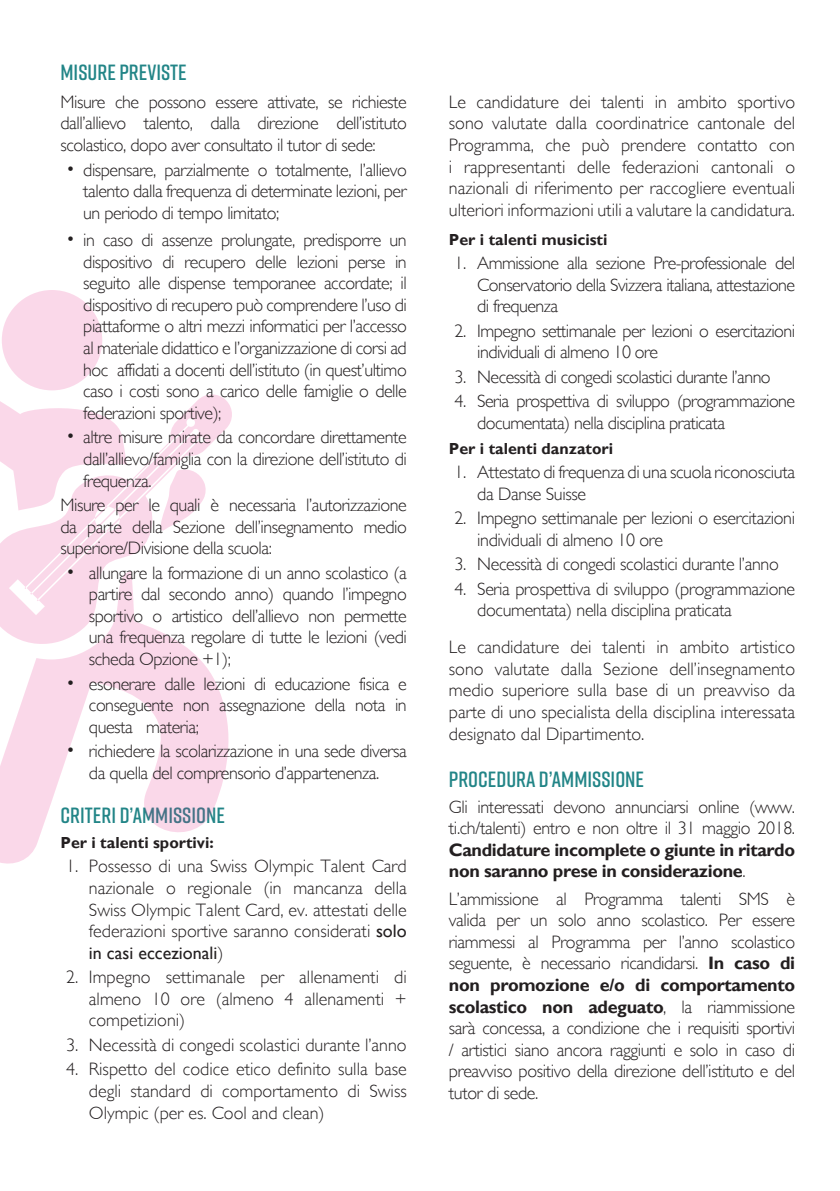
<style>
.page{position:relative;width:840px;height:1191px;background:#fff}
.page>*{position:absolute;margin:0;border:0;box-sizing:border-box;transform-origin:0 0}
.t1{font:600 22px "Rift";color:#228587}
.t2{font:300 18px/21.6px "Gill Sans";letter-spacing:-.025em;color:#231f20;text-align:justify}
.t3{font:300 18px "Gill Sans";color:#231f20}
.t4{font:700 16px "Gill Sans";color:#231f20}
.s1{font-weight:700}
.s2{font-weight:400}
</style>
<div class="page">
<svg style="left:0;top:290px;width:232px;height:574px"></svg>
<p class="t1" style="left:60px;top:56px;width:128px">MISURE PREVISTE</p>
<p class="t2" style="left:60px;top:91px;width:347px">Misure che possono essere attivate, se richieste dall’allievo talento, dalla direzione dell’istituto scolastico, dopo aver consultato il tutor di sede:</p>
<p class="t2" style="left:83px;top:159px;width:325px;text-indent:-17px">• dispensare, parzialmente o totalmente, l’allievo talento dalla frequenza di determinate lezioni, per un periodo di tempo limitato;</p>
<p class="t2" style="left:83px;top:229px;width:325px;text-indent:-17px">• in caso di assenze prolungate, predisporre un dispositivo di recupero delle lezioni perse in seguito alle dispense temporanee accordate; il dispositivo di recupero può comprendere l’uso di piattaforme o altri mezzi informatici per l’accesso al materiale didattico e l’organizzazione di corsi ad hoc affidati a docenti dell’istituto (in quest’ultimo caso i costi sono a carico delle famiglie o delle federazioni sportive);</p>
<p class="t2" style="left:83px;top:426px;width:325px;text-indent:-17px">• altre misure mirate da concordare direttamente dall’allievo/famiglia con la direzione dell’istituto di frequenza.</p>
<p class="t2" style="left:60px;top:494px;width:347px">Misure per le quali è necessaria l’autorizzazione da parte della Sezione dell’insegnamento medio superiore/Divisione della scuola:</p>
<p class="t2" style="left:89px;top:562px;width:319px;text-indent:-23px">• allungare la formazione di un anno scolastico (a partire dal secondo anno) quando l’impegno sportivo o artistico dell’allievo non permette una frequenza regolare di tutte le lezioni (vedi scheda Opzione +1);</p>
<p class="t2" style="left:89px;top:673px;width:319px;text-indent:-23px">• esonerare dalle lezioni di educazione fisica e conseguente non assegnazione della nota in questa materia;</p>
<p class="t2" style="left:66px;top:740px;width:342px;text-align:center">• richiedere la scolarizzazione in una sede diversa da quella del comprensorio d’appartenenza.</p>
<p class="t2" style="left:448px;top:91px;width:347px">Le candidature dei talenti in ambito sportivo sono valutate dalla coordinatrice cantonale del Programma, che può prendere contatto con i rappresentanti delle federazioni cantonali o nazionali di riferimento per raccogliere eventuali ulteriori informazioni utili a valutare la candidatura.</p>
<p class="t4" style="left:448px;top:230px;width:160px">Per i talenti musicisti</p>
<p class="t2" style="left:477px;top:252px;width:319px;text-indent:-23px">1. Ammissione alla sezione Pre-professionale del Conservatorio della Svizzera italiana, attestazione di frequenza</p>
<p class="t2" style="left:477px;top:320px;width:319px;text-indent:-23px">2. Impegno settimanale per lezioni o esercitazioni individuali di almeno 10 ore</p>
<p class="t2" style="left:454px;top:366px;width:317px">3. Necessità di congedi scolastici durante l’anno</p>
<p class="t2" style="left:477px;top:390px;width:319px;text-indent:-23px">4. Seria prospettiva di sviluppo (programmazione documentata) nella disciplina praticata</p>
<p class="t4" style="left:448px;top:439px;width:165px">Per i talenti danzatori</p>
<p class="t2" style="left:477px;top:461px;width:319px;text-indent:-23px">1. Attestato di frequenza di una scuola riconosciuta da Danse Suisse</p>
<p class="t2" style="left:477px;top:507px;width:319px;text-indent:-23px">2. Impegno settimanale per lezioni o esercitazioni individuali di almeno 10 ore</p>
<p class="t2" style="left:454px;top:553px;width:325px">3. Necessità di congedi scolastici durante l’anno</p>
<p class="t2" style="left:477px;top:578px;width:319px;text-indent:-23px">4. Seria prospettiva di sviluppo (programmazione documentata) nella disciplina praticata</p>
<p class="t2" style="left:448px;top:636px;width:347px">Le candidature dei talenti in ambito artistico sono valutate dalla Sezione dell’insegnamento medio superiore sulla base di un preavviso da parte di uno specialista della disciplina interessata designato dal Dipartimento.</p>
<p class="t1" style="left:448px;top:764px;width:197px">PROCEDURA D’AMMISSIONE</p>
<p class="t1" style="left:60px;top:799px;width:166px">CRITERI D’AMMISSIONE</p>
<p class="t2" style="left:448px;top:796px;width:347px">Gli interessati devono annunciarsi online (www. ti.ch/talenti) entro e non oltre il 31 maggio 2018.<br><span class="s1">Candidature incomplete o giunte in ritardo non saranno prese in considerazione</span>.</p>
<p class="t2" style="left:448px;top:888px;width:347px">L’ammissione al Programma talenti SMS è valida per un solo anno scolastico. Per essere riammessi al Programma per l’anno scolastico seguente, è necessario ricandidarsi. <span class="s1">In caso di non promozione e/o di comportamento scolastico non adeguato</span>, la riammissione sarà concessa, a condizione che i requisiti sportivi / artistici siano ancora raggiunti e solo in caso di preavviso positivo della direzione dell’istituto e del tutor di sede.</p>
<p class="t4" style="left:60px;top:833px;width:154px">Per i talenti sportivi:</p>
<p class="t2" style="left:89px;top:855px;width:319px;text-indent:-23px">1. Possesso di una Swiss Olympic Talent Card nazionale o regionale (in mancanza della Swiss Olympic Talent Card, ev. attestati delle federazioni sportive saranno considerati <span class="s2">solo in casi eccezionali</span>)</p>
<p class="t2" style="left:89px;top:966px;width:319px;text-indent:-23px">2. Impegno settimanale per allenamenti di almeno 10 ore (almeno 4 allenamenti + competizioni)</p>
<p class="t3" style="left:66px;top:1034px;width:342px">3. Necessità di congedi scolastici durante l’anno</p>
<p class="t2" style="left:89px;top:1058px;width:319px;text-indent:-23px">4. Rispetto del codice etico definito sulla base degli standard di comportamento di Swiss Olympic (per es. Cool and clean)</p>
</div>
